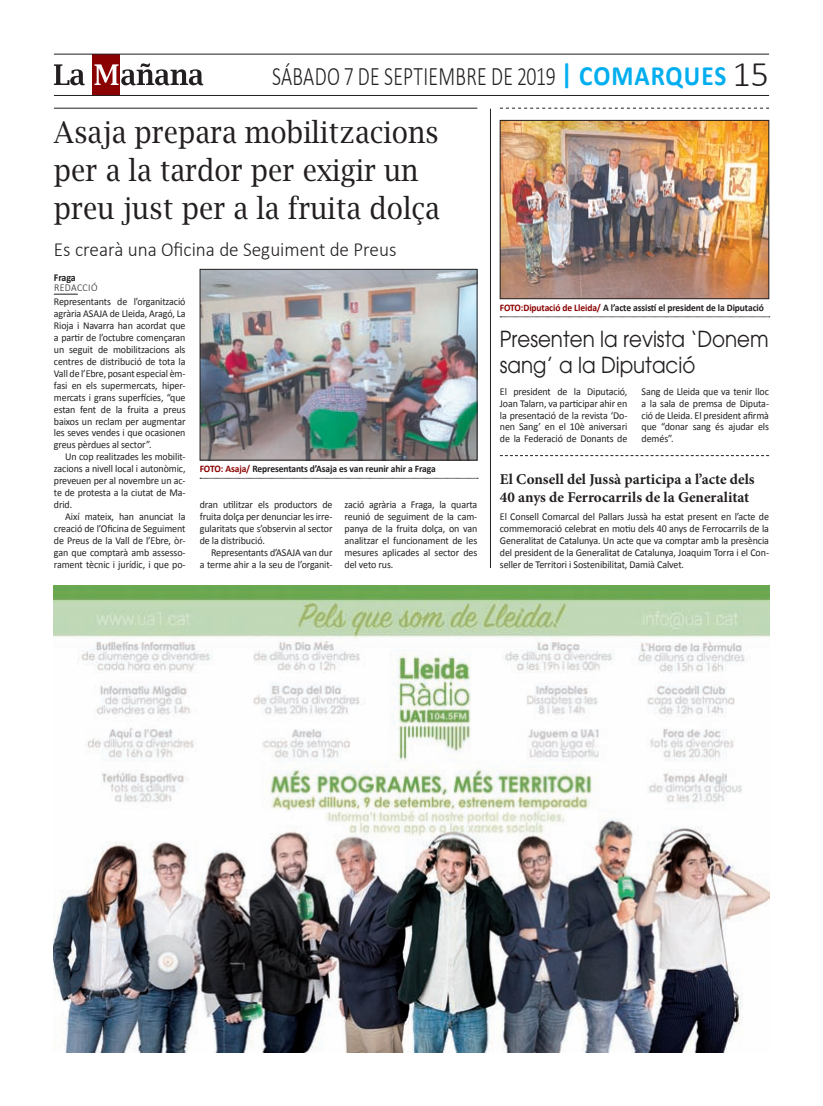
<style>
.page{position:relative;width:823px;height:1106px;background:#fff}
.page>*{position:absolute;margin:0;border:0;box-sizing:border-box;transform-origin:0 0}
.t1{font:30px/38px "Lucida Bright";color:#231f20;scale:.9 1}
.t2{font:300 26.8px "Calibri";letter-spacing:.015em;color:#231f20;scale:.74 1}
.t3{font:22px/26.4px "Avant Garde";color:#231f20;scale:.9 1}
.t4{font:300 20px "Calibri";color:#231f20;scale:.96 1}
.t5{font:700 15px/17.9px "Minion Pro";color:#231f20}
.t6{font:10.5px/12px "Calibri";letter-spacing:-.01em;color:#231f20;text-align:justify;scale:.95 1}
.t7{font:300 10.5px/10px "Calibri";letter-spacing:.03em;color:#231f20;scale:.95 1}
.t8{font:700 10px "Calibri";letter-spacing:-.01em;color:#231f20;scale:.95 1}
.s1{font-weight:700;font-size:28px;color:#00aeef}
.s2{font-size:36px}
.s3{font-weight:700}
.s4{color:#8b0202}
</style>
<div class="page">
<hr style="left:489px;top:109px;width:1px;height:459px;background:#231f20">
<hr style="left:54px;top:108px;width:423px;height:1px;background:#231f20">
<svg style="left:54px;top:294px;width:24px;height:1px"></svg>
<svg style="left:200px;top:478px;width:278px;height:1px"></svg>
<img style="left:202px;top:271px;width:273px;height:187px">
<div style="left:200px;top:269px;width:277px;height:191px;border:1px solid #231f20"></div>
<div style="left:93px;top:54px;width:27px;height:41px;background:#8b0202"></div>
<svg style="left:94px;top:63px;width:109px;height:22px"></svg>
<svg style="left:54px;top:64px;width:31px;height:21px"></svg>
<hr style="left:54px;top:95px;width:714px;height:1px;background:#231f20">
<hr style="left:54px;top:54px;width:714px;height:1px;background:#231f20">
<svg style="left:499px;top:108px;width:269px;height:1px"></svg>
<svg style="left:500px;top:316px;width:269px;height:1px"></svg>
<img style="left:501px;top:122px;width:265px;height:175px">
<div style="left:499px;top:120px;width:269px;height:179px;border:1px solid #231f20"></div>
<svg style="left:499px;top:455px;width:269px;height:1px"></svg>
<img style="left:54px;top:586px;width:714px;height:466px">
<p class="t2" style="left:272px;top:60px;width:672px">SÁBADO 7 DE SEPTIEMBRE DE 2019 <span class="s1">| COMARQUES</span> <span class="s2">15</span></p>
<p class="t1" style="left:54px;top:113px;width:430px">Asaja prepara mobilitzacions per a la tardor per exigir un preu just per a la fruita dolça</p>
<p class="t4" style="left:54px;top:237px;width:358px">Es crearà una Oficina de Seguiment de Preus</p>
<p class="t7" style="left:54px;top:272px;width:47px"><span class="s3">Fraga<br></span>REDACCIÓ</p>
<p class="t6" style="left:54px;top:295px;width:140px">Representants de l’organització</p>
<p class="t6" style="left:54px;top:307px;width:140px">agrària ASAJA de Lleida, Aragó, La</p>
<p class="t6" style="left:54px;top:319px;width:140px">Rioja i Navarra han acordat que</p>
<p class="t6" style="left:54px;top:331px;width:140px">a partir de l’octubre començaran</p>
<p class="t6" style="left:54px;top:343px;width:140px">un seguit de mobilitzacions als</p>
<p class="t6" style="left:54px;top:355px;width:140px">centres de distribució de tota la</p>
<p class="t6" style="left:54px;top:367px;width:140px">Vall de l’Ebre, posant especial èm-</p>
<p class="t6" style="left:54px;top:379px;width:140px">fasi en els supermercats, hiper-</p>
<p class="t6" style="left:54px;top:391px;width:140px">mercats i grans superfícies, “que</p>
<p class="t6" style="left:54px;top:403px;width:140px">estan fent de la fruita a preus</p>
<p class="t6" style="left:54px;top:415px;width:140px">baixos un reclam per augmentar</p>
<p class="t6" style="left:54px;top:427px;width:140px">les seves vendes i que ocasionen</p>
<p class="t6" style="left:54px;top:439px;width:104px">greus pèrdues al sector”.</p>
<p class="t6" style="left:65px;top:451px;width:128px">Un cop realitzades les mobilit-</p>
<p class="t6" style="left:54px;top:463px;width:140px">zacions a nivell local i autonòmic,</p>
<p class="t6" style="left:54px;top:475px;width:140px">preveuen per al novembre un ac-</p>
<p class="t6" style="left:54px;top:487px;width:140px">te de protesta a la ciutat de Ma-</p>
<p class="t6" style="left:54px;top:499px;width:21px">drid.</p>
<p class="t6" style="left:65px;top:510px;width:128px">Així mateix, han anunciat la</p>
<p class="t6" style="left:54px;top:522px;width:140px">creació de l’Oficina de Seguiment</p>
<p class="t6" style="left:54px;top:534px;width:140px">de Preus de la Vall de l’Ebre, òr-</p>
<p class="t6" style="left:54px;top:546px;width:140px">gan que comptarà amb assesso-</p>
<p class="t6" style="left:54px;top:558px;width:140px">rament tècnic i jurídic, i que po-</p>
<p class="t8" style="left:200px;top:462px;width:250px"><span class="s4">FOTO: Asaja/</span> Representants d’Asaja es van reunir ahir a Fraga</p>
<p class="t6" style="left:200px;top:499px;width:141px">dran utilitzar els productors de</p>
<p class="t6" style="left:200px;top:510px;width:141px">fruita dolça per denunciar les irre-</p>
<p class="t6" style="left:200px;top:522px;width:141px">gularitats que s’observin al sector</p>
<p class="t6" style="left:200px;top:534px;width:70px">de la distribució.</p>
<p class="t6" style="left:211px;top:546px;width:129px">Representants d’ASAJA van dur</p>
<p class="t6" style="left:200px;top:558px;width:141px">a terme ahir a la seu de l’organit-</p>
<p class="t6" style="left:344px;top:499px;width:141px">zació agrària a Fraga, la quarta reunió de seguiment de la cam&shy;panya de la fruita dolça, on van analitzar el funcionament de les mesures aplicades al sector des del veto rus.</p>
<p class="t8" style="left:499px;top:301px;width:279px"><span class="s4">FOTO:Diputació de Lleida/</span> A l’acte assistí el president de la Diputació</p>
<p class="t3" style="left:499px;top:325px;width:300px">Presenten la revista ‘Donem sang’ a la Diputació</p>
<p class="t6" style="left:499px;top:385px;width:136px">El president de la Diputació, Joan Talarn, va participar ahir en la presentació de la revista ‘Do&shy;nen Sang’ en el 10è aniversari de la Federació de Donants de</p>
<p class="t6" style="left:641px;top:385px;width:136px">Sang de Lleida que va tenir lloc a la sala de premsa de Diputa&shy;ció de Lleida. El president afirmà que “donar sang és ajudar els demés”.</p>
<p class="t5" style="left:499px;top:470px;width:256px">El Consell del Jussà participa a l’acte dels<br>40 anys de Ferrocarrils de la Generalitat</p>
<p class="t6" style="left:499px;top:510px;width:285px">El Consell Comarcal del Pallars Jussà ha estat present en l’acte de commemoració celebrat en motiu dels 40 anys de Ferrocarrils de la Generalitat de Catalunya. Un acte que va comptar amb la presència del president de la Generalitat de Catalunya, Joaquim Torra i el Con&shy;seller de Territori i Sostenibilitat, Damià Calvet.</p>
</div>
